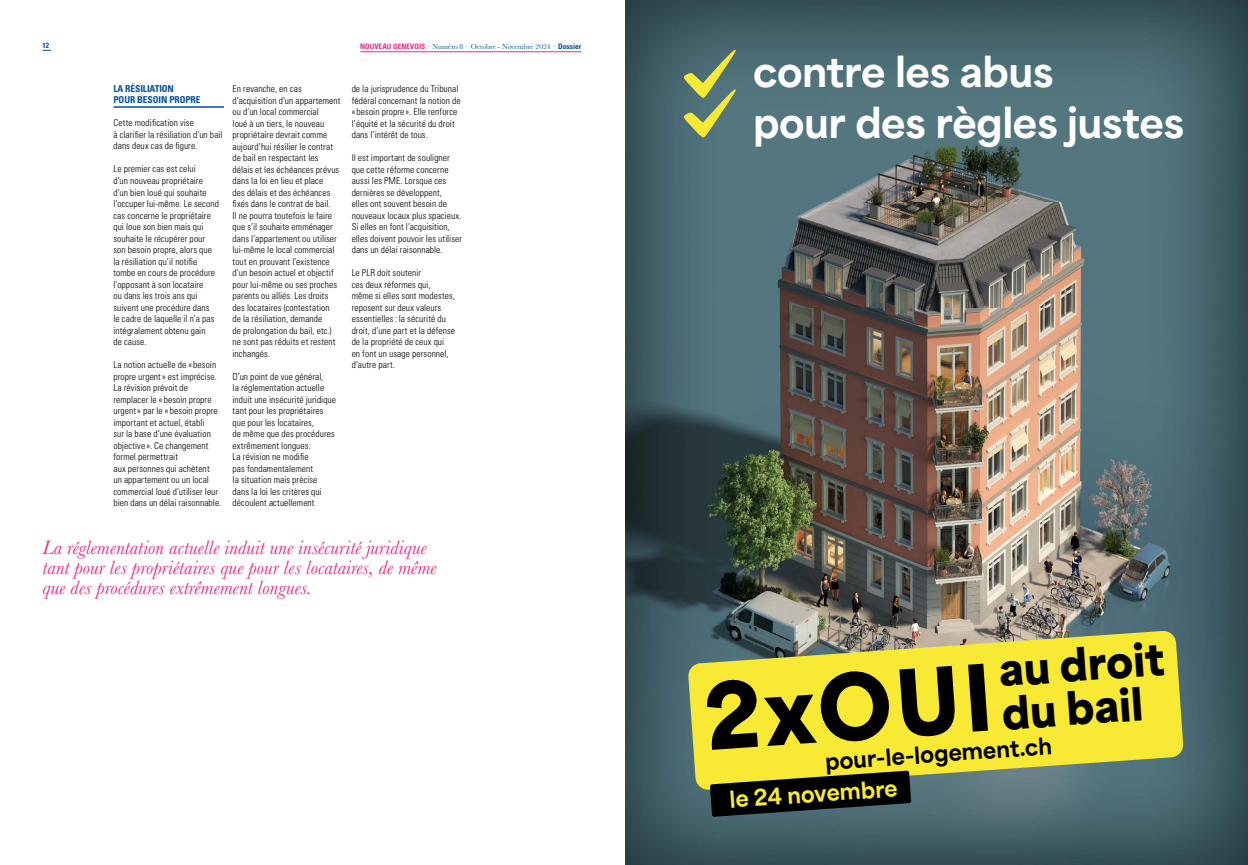
<style>
.page{position:relative;width:1248px;height:865px;background:#fff}
.page>*{position:absolute;margin:0;border:0;box-sizing:border-box;transform-origin:0 0}
.t1{font:900 86px "Area Normal";color:#000}
.t2{font:900 42px/43.4px "Area Normal";color:#000}
.t3{font:800 39.2px/51.5px "Area Normal";letter-spacing:-.01em;color:#fff}
.t4{font:800 21.6px "Area Normal";color:#000}
.t5{font:800 21.5px "Area Normal";color:#f8e935}
.t6{font:italic 20px/20px "Baskerville";letter-spacing:.005em;color:#e82d89}
.t7{font:300 condensed 9.5px/11.5px "Univers LT Std";letter-spacing:.01em;color:#000}
.t8{font:700 condensed 9.5px/11.5px "Univers LT Std";letter-spacing:-.01em;color:#0050a0}
.t9{font:7.5px "Baskerville";color:#0050a0}
.t10{font:700 condensed 7.5px "Univers LT Std";color:#0050a0}
.s1{font-family:"Univers LT Std";font-weight:700;font-stretch:condensed;color:#e82d89}
.s2{font-family:"Univers LT Std";font-weight:700;font-stretch:condensed}
</style>
<div class="page">
<hr style="left:113px;top:106px;width:111px;height:2px;background:#0050a0">
<hr style="left:360px;top:51px;width:221px;height:1px;background:#e82d89">
<img style="left:625px;top:0;width:622px;height:865px">
<svg style="left:688px;top:630px;width:495px;height:160px;background:#d9d143"></svg>
<svg style="left:710px;top:770px;width:201px;height:46px;background:#323418"></svg>
<svg style="left:682px;top:49px;width:53px;height:89px;background:#788d66"></svg>
<p class="t10" style="left:43px;top:41px;width:8px">12</p>
<p class="t9" style="left:360px;top:42px;width:223px"><span class="s1">NOUVEAU GENEVOIS</span> – Numéro 8 – Octobre - Novembre 2024 – <span class="s2">Dossier</span></p>
<p class="t8" style="left:113px;top:83px;width:89px">LA RÉSILIATION<br>POUR BESOIN PROPRE</p>
<p class="t7" style="left:113px;top:117px;width:111px">Cette modification vise<br>à clarifier la résiliation d’un bail dans deux cas de figure.</p>
<p class="t7" style="left:113px;top:163px;width:107px">Le premier cas est celui<br>d’un nouveau propriétaire d’un bien loué qui souhaite l’occuper lui-même. Le second cas concerne le propriétaire qui loue son bien mais qui souhaite le récupérer pour son besoin propre, alors que la résiliation qu’il notifie tombe en cours de procédure l’opposant à son locataire<br>ou dans les trois ans qui suivent une procédure dans<br>le cadre de laquelle il n’a pas intégralement obtenu gain<br>de cause.</p>
<p class="t7" style="left:113px;top:359px;width:109px">La notion actuelle de « besoin propre urgent» est imprécise.<br>La révision prévoit de remplacer le « besoin propre urgent» par le « besoin propre important et actuel, établi<br>sur la base d‘une évaluation objective ». Ce changement formel permettrait<br>aux personnes qui achètent<br>un appartement ou un local commercial loué d’utiliser leur bien dans un délai raisonnable.</p>
<p class="t7" style="left:232px;top:83px;width:109px">En revanche, en cas d’acquisition d’un appartement ou d’un local commercial<br>loué à un tiers, le nouveau propriétaire devrait comme aujourd’hui résilier le contrat de bail en respectant les délais et les échéances prévus dans la loi en lieu et place<br>des délais et des échéances fixés dans le contrat de bail.<br>Il ne pourra toutefois le faire que s’il souhaite emménager dans l’appartement ou utiliser lui-même le local commercial tout en prouvant l’existence d’un besoin actuel et objectif pour lui-même ou ses proches parents ou alliés. Les droits des locataires (contestation de la résiliation, demande<br>de prolongation du bail, etc.) ne sont pas réduits et restent inchangés.</p>
<p class="t7" style="left:232px;top:371px;width:105px">D’un point de vue général,<br>la réglementation actuelle induit une insécurité juridique tant pour les propriétaires que pour les locataires,<br>de même que des procédures extrêmement longues.<br>La révision ne modifie<br>pas fondamentalement<br>la situation mais précise dans la loi les critères qui découlent actuellement</p>
<p class="t7" style="left:351px;top:83px;width:110px">de la jurisprudence du Tribunal fédéral concernant la notion de « besoin propre ». Elle renforce l’équité et la sécurité du droit dans l’intérêt de tous.</p>
<p class="t7" style="left:351px;top:152px;width:112px">Il est important de souligner que cette réforme concerne aussi les PME. Lorsque ces dernières se développent,<br>elles ont souvent besoin de nouveaux locaux plus spacieux.<br>Si elles en font l’acquisition, elles doivent pouvoir les utiliser dans un délai raisonnable.</p>
<p class="t7" style="left:351px;top:267px;width:105px">Le PLR doit soutenir<br>ces deux réformes qui,<br>même si elles sont modestes, reposent sur deux valeurs essentielles: la sécurité du droit, d’une part et la défense de la propriété de ceux qui<br>en font un usage personnel, d’autre part.</p>
<h3 class="t6" style="left:43px;top:537px;width:395px">La réglementation actuelle induit une insécurité juridique tant pour les propriétaires que pour les locataires, de même que des procédures extrêmement longues.</h3>
<h3 class="t3" style="left:753px;top:42px;width:432px">contre les abus<br>pour des règles justes</h3>
<h2 class="t2" style="left:997px;top:644px;width:167px;rotate:-4deg">au droit du bail</h2>
<h3 class="t4" style="left:823px;top:742px;width:229px;rotate:-4deg">pour-le-logement.ch</h3>
<h3 class="t5" style="left:728px;top:780px;width:170px;rotate:-4deg">le 24 novembre</h3>
<h1 class="t1" style="left:699px;top:638px;width:289px;rotate:-4deg">2xOUI</h1>
</div>
